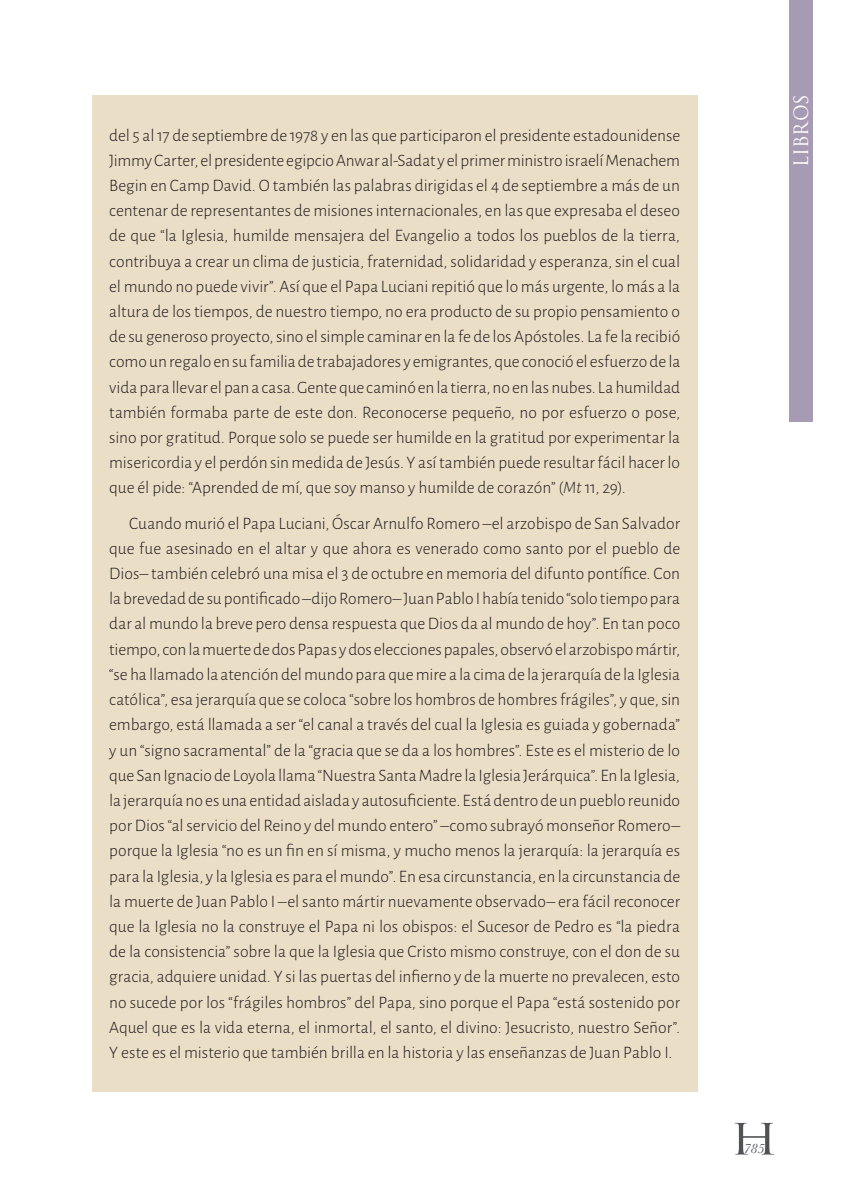
<style>
.page{position:relative;width:844px;height:1191px;background:#fff}
.page>*{position:absolute;margin:0;border:0;box-sizing:border-box;transform-origin:0 0}
.t1{font:42px "Trajan Pro";color:#515255;scale:1.2 1}
.t2{font:19.25px "Trajan Pro";color:#fff;scale:.95 1}
.Texto_general_Pano{font:300 17.5px/25.2px "Alegreya Sans";letter-spacing:-.005em;color:#231f20;text-align:justify}
.t3{font:italic 14px "Baskerville";color:#515255}
.s1{font-style:italic}
</style>
<div class="page">
<div style="left:92px;top:95px;width:605px;height:996px;background:#ebdec7"></div>
<div style="left:789px;top:0;width:23px;height:422px;background:#a79bb4"></div>
<p class="Texto_general_Pano" style="left:109px;top:122px;width:572px">del 5 al 17 de septiembre de 1978 y en las que participaron el presidente estadounidense Jimmy Carter, el presidente egipcio Anwar al-Sadat y el primer ministro israelí Menachem Begin en Camp David. O también las palabras dirigidas el 4 de septiembre a más de un centenar de representantes de misiones internacionales, en las que expresaba el deseo de que “la Iglesia, humilde mensajera del Evangelio a todos los pueblos de la tierra, contribuya a crear un clima de justicia, fraternidad, solidaridad y esperanza, sin el cual el mundo no puede vivir”. Así que el Papa Luciani repitió que lo más urgente, lo más a la altura de los tiempos, de nuestro tiempo, no era producto de su propio pensamiento o de su generoso proyecto, sino el simple caminar en la fe de los Apóstoles. La fe la recibió como un regalo en su familia de trabajadores y emigrantes, que conoció el esfuerzo de la vida para llevar el pan a casa. Gente que caminó en la tierra, no en las nubes. La humildad también formaba parte de este don. Reconocerse pequeño, no por esfuerzo o pose, sino por gratitud. Porque solo se puede ser humilde en la gratitud por experimentar la misericordia y el perdón sin medida de Jesús. Y así también puede resultar fácil hacer lo que él pide: “Aprended de mí, que soy manso y humilde de corazón” (<span class="s1">Mt</span> 11, 29).</p>
<p class="Texto_general_Pano" style="left:109px;top:510px;width:572px;text-indent:20px">Cuando murió el Papa Luciani, Óscar Arnulfo Romero –el arzobispo de San Salvador que fue asesinado en el altar y que ahora es venerado como santo por el pueblo de Dios– también celebró una misa el 3 de octubre en memoria del difunto pontífice. Con la brevedad de su pontificado –dijo Romero– Juan Pablo I había tenido “solo tiempo para dar al mundo la breve pero densa respuesta que Dios da al mundo de hoy”. En tan poco tiempo, con la muerte de dos Papas y dos elecciones papales, observó el arzobispo mártir, “se ha llamado la atención del mundo para que mire a la cima de la jerarquía de la Iglesia católica”, esa jerarquía que se coloca “sobre los hombros de hombres frágiles”, y que, sin embargo, está llamada a ser “el canal a través del cual la Iglesia es guiada y gobernada” y un “signo sacramental” de la “gracia que se da a los hombres”. Este es el misterio de lo que San Ignacio de Loyola llama “Nuestra Santa Madre la Iglesia Jerárquica”. En la Iglesia, la jerarquía no es una entidad aislada y autosuficiente. Está dentro de un pueblo reunido por Dios “al servicio del Reino y del mundo entero” –como subrayó monseñor Romero– porque la Iglesia “no es un fin en sí misma, y mucho menos la jerarquía: la jerarquía es para la Iglesia, y la Iglesia es para el mundo”. En esa circunstancia, en la circunstancia de la muerte de Juan Pablo I –el santo mártir nuevamente observado– era fácil reconocer que la Iglesia no la construye el Papa ni los obispos: el Sucesor de Pedro es “la piedra de la consistencia” sobre la que la Iglesia que Cristo mismo construye, con el don de su gracia, adquiere unidad. Y si las puertas del infierno y de la muerte no prevalecen, esto no sucede por los “frágiles hombros” del Papa, sino porque el Papa “está sostenido por Aquel que es la vida eterna, el inmortal, el santo, el divino: Jesucristo, nuestro Señor”.<br>Y este es el misterio que también brilla en la historia y las enseñanzas de Juan Pablo I.</p>
<p class="t2" style="left:788px;top:167px;width:78px;rotate:-90deg">LIBROS</p>
<h1 class="t1" style="left:729px;top:1112px;width:42px">H</h1>
<p class="t3" style="left:743px;top:1138px;width:22px">785</p>
</div>
